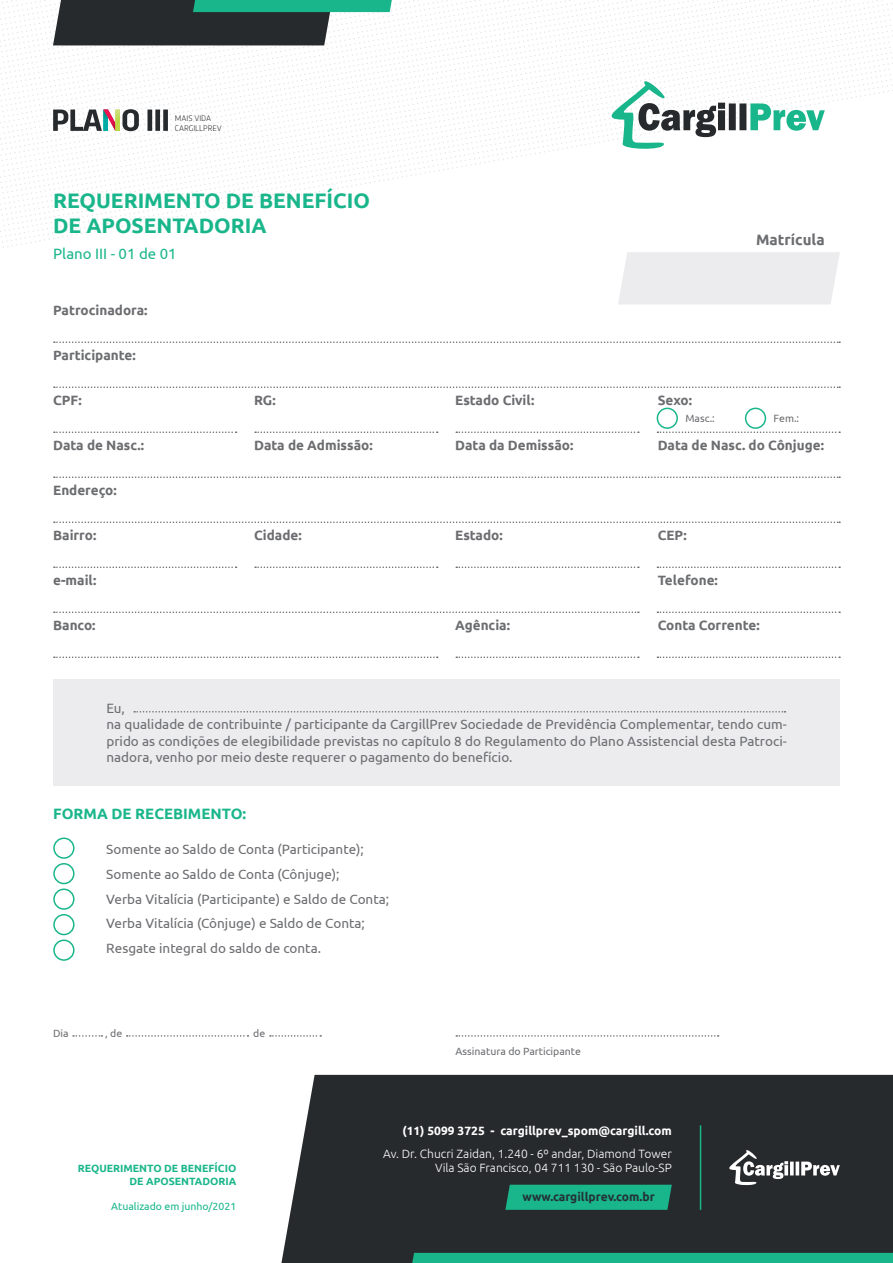
<style>
.page{position:relative;width:893px;height:1263px;background:#fff}
.page>*{position:absolute;margin:0;border:0;box-sizing:border-box;transform-origin:0 0}
.t1{font:700 21px/25.2px "Ubuntu";color:#1ab68b}
.t2{font:700 15px "Ubuntu";color:#1ab68b}
.t3{font:15px "Ubuntu";color:#1ab68b}
.t4{font:700 15px "Ubuntu";color:#6c6d70}
.t5{font:13.5px/24.8px "Ubuntu";color:#6c6d70}
.t6{font:700 13.5px "Ubuntu";color:#6c6d70}
.t7{font:300 12px/14.4px "Ubuntu";color:#fff;text-align:right}
.t8{font:700 12px "Ubuntu";color:#fff}
.t9{font:700 12px "Ubuntu";color:#233238}
.t10{font:10.5px "Ubuntu";color:#6c6d70}
.t11{font:700 10.5px/12.6px "Ubuntu";color:#1ab68b;text-align:right}
.t12{font:10.5px "Ubuntu";color:#1ab68b}
.t13{font:300 8.55px/10.2px "Trasandina W03";color:#231f20}
</style>
<div class="page">
<div style="left:281px;top:1075px;width:612px;height:188px;background:#272a2c"></div>
<div style="left:408px;top:1253px;width:485px;height:10px;background:#1ab68b"></div>
<svg style="left:505px;top:1185px;width:167px;height:25px;background:#1ab087"></svg>
<svg style="left:721px;top:1148px;width:119px;height:38px"></svg>
<hr style="left:700px;top:1125px;width:1px;height:85px;background:#1ab68b">
<svg style="left:0;top:0;width:893px;height:304px"></svg>
<svg style="left:54px;top:341px;width:786px;height:2px"></svg>
<svg style="left:54px;top:386px;width:786px;height:2px"></svg>
<svg style="left:657px;top:431px;width:183px;height:2px"></svg>
<svg style="left:54px;top:476px;width:786px;height:2px"></svg>
<svg style="left:255px;top:431px;width:183px;height:2px"></svg>
<svg style="left:54px;top:521px;width:786px;height:2px"></svg>
<div style="left:53px;top:679px;width:787px;height:106px;background:#ececee"></div>
<svg style="left:134px;top:711px;width:651px;height:1px"></svg>
<svg style="left:54px;top:431px;width:183px;height:2px"></svg>
<svg style="left:456px;top:431px;width:183px;height:2px"></svg>
<svg style="left:657px;top:566px;width:183px;height:2px"></svg>
<svg style="left:657px;top:611px;width:183px;height:2px"></svg>
<svg style="left:54px;top:656px;width:384px;height:2px"></svg>
<svg style="left:54px;top:566px;width:183px;height:2px"></svg>
<svg style="left:255px;top:566px;width:183px;height:2px"></svg>
<svg style="left:456px;top:566px;width:183px;height:2px"></svg>
<svg style="left:54px;top:611px;width:585px;height:2px"></svg>
<svg style="left:657px;top:656px;width:183px;height:2px"></svg>
<svg style="left:456px;top:656px;width:183px;height:2px"></svg>
<div style="left:657px;top:408px;width:21px;height:21px;border:2px solid #1ab68b;border-radius:50%"></div>
<div style="left:745px;top:408px;width:21px;height:21px;border:2px solid #1ab68b;border-radius:50%"></div>
<svg style="left:73px;top:1035px;width:29px;height:2px"></svg>
<svg style="left:127px;top:1035px;width:121px;height:2px"></svg>
<svg style="left:270px;top:1035px;width:51px;height:2px"></svg>
<svg style="left:456px;top:1035px;width:263px;height:2px"></svg>
<div style="left:53px;top:837px;width:22px;height:22px;border:2px solid #1ab68b;border-radius:50%"></div>
<div style="left:53px;top:863px;width:22px;height:21px;border:2px solid #1ab68b;border-radius:50%"></div>
<div style="left:53px;top:914px;width:22px;height:21px;border:2px solid #1ab68b;border-radius:50%"></div>
<div style="left:53px;top:888px;width:22px;height:22px;border:2px solid #1ab68b;border-radius:50%"></div>
<div style="left:53px;top:939px;width:22px;height:22px;border:2px solid #1ab68b;border-radius:50%"></div>
<p class="t13" style="left:175px;top:112px;width:48px">MAIS VIDA<br>CARGILLPREV</p>
<h1 class="t1" style="left:53px;top:187px;width:318px">REQUERIMENTO DE BENEFÍCIO<br>DE APOSENTADORIA</h1>
<p class="t3" style="left:53px;top:245px;width:125px">Plano III - 01 de 01</p>
<p class="t4" style="left:756px;top:230px;width:70px">Matrícula</p>
<p class="t6" style="left:53px;top:302px;width:96px">Patrocinadora:</p>
<p class="t6" style="left:53px;top:347px;width:84px">Participante:</p>
<p class="t6" style="left:53px;top:392px;width:30px">CPF:</p>
<p class="t6" style="left:254px;top:392px;width:23px">RG:</p>
<p class="t6" style="left:455px;top:392px;width:81px">Estado Civil:</p>
<p class="t6" style="left:658px;top:392px;width:36px">Sexo:</p>
<p class="t6" style="left:53px;top:437px;width:92px">Data de Nasc.:</p>
<p class="t6" style="left:254px;top:437px;width:120px">Data de Admissão:</p>
<p class="t6" style="left:455px;top:437px;width:120px">Data da Demissão:</p>
<p class="t6" style="left:658px;top:437px;width:168px">Data de Nasc. do Cônjuge:</p>
<p class="t6" style="left:53px;top:482px;width:65px">Endereço:</p>
<p class="t6" style="left:53px;top:527px;width:45px">Bairro:</p>
<p class="t6" style="left:254px;top:527px;width:49px">Cidade:</p>
<p class="t6" style="left:455px;top:527px;width:49px">Estado:</p>
<p class="t6" style="left:658px;top:527px;width:31px">CEP:</p>
<p class="t6" style="left:53px;top:572px;width:45px">e-mail:</p>
<p class="t6" style="left:658px;top:572px;width:62px">Telefone:</p>
<p class="t6" style="left:53px;top:617px;width:44px">Banco:</p>
<p class="t6" style="left:455px;top:617px;width:56px">Agência:</p>
<p class="t6" style="left:658px;top:617px;width:103px">Conta Corrente:</p>
<p class="t10" style="left:685px;top:412px;width:31px">Masc.:</p>
<p class="t10" style="left:774px;top:412px;width:27px">Fem.:</p>
<p class="t5" style="left:106px;top:700px;width:682px;line-height:16.2px">Eu,<br>na qualidade de contribuinte / participante da CargillPrev Sociedade de Previdência Complementar, tendo cum&shy;prido as condições de elegibilidade previstas no capítulo 8 do Regulamento do Plano Assistencial desta Patroci&shy;nadora, venho por meio deste requerer o pagamento do benefício.</p>
<p class="t2" style="left:53px;top:804px;width:194px">FORMA DE RECEBIMENTO:</p>
<p class="t5" style="left:106px;top:837px;width:284px">Somente ao Saldo de Conta (Participante); Somente ao Saldo de Conta (Cônjuge);<br>Verba Vitalícia (Participante) e Saldo de Conta; Verba Vitalícia (Cônjuge) e Saldo de Conta; Resgate integral do saldo de conta.</p>
<p class="t10" style="left:53px;top:1026px;width:17px">Dia</p>
<p class="t10" style="left:105px;top:1026px;width:19px">, de</p>
<p class="t10" style="left:253px;top:1026px;width:14px">de</p>
<p class="t11" style="left:78px;top:1162px;width:160px">REQUERIMENTO DE BENEFÍCIO<br>DE APOSENTADORIA</p>
<p class="t12" style="left:111px;top:1200px;width:127px">Atualizado em junho/2021</p>
<p class="t10" style="left:455px;top:1045px;width:127px">Assinatura do Participante</p>
<p class="t8" style="left:402px;top:1123px;width:271px">(11) 5099 3725 - cargillprev_spom@cargill.com</p>
<p class="t7" style="left:383px;top:1146px;width:290px">Av. Dr. Chucri Zaidan, 1.240 - 6º andar, Diamond Tower<br>Vila São Francisco, 04 711 130 - São Paulo-SP</p>
<p class="t9" style="left:522px;top:1189px;width:134px">www.cargillprev.com.br</p>
</div>
